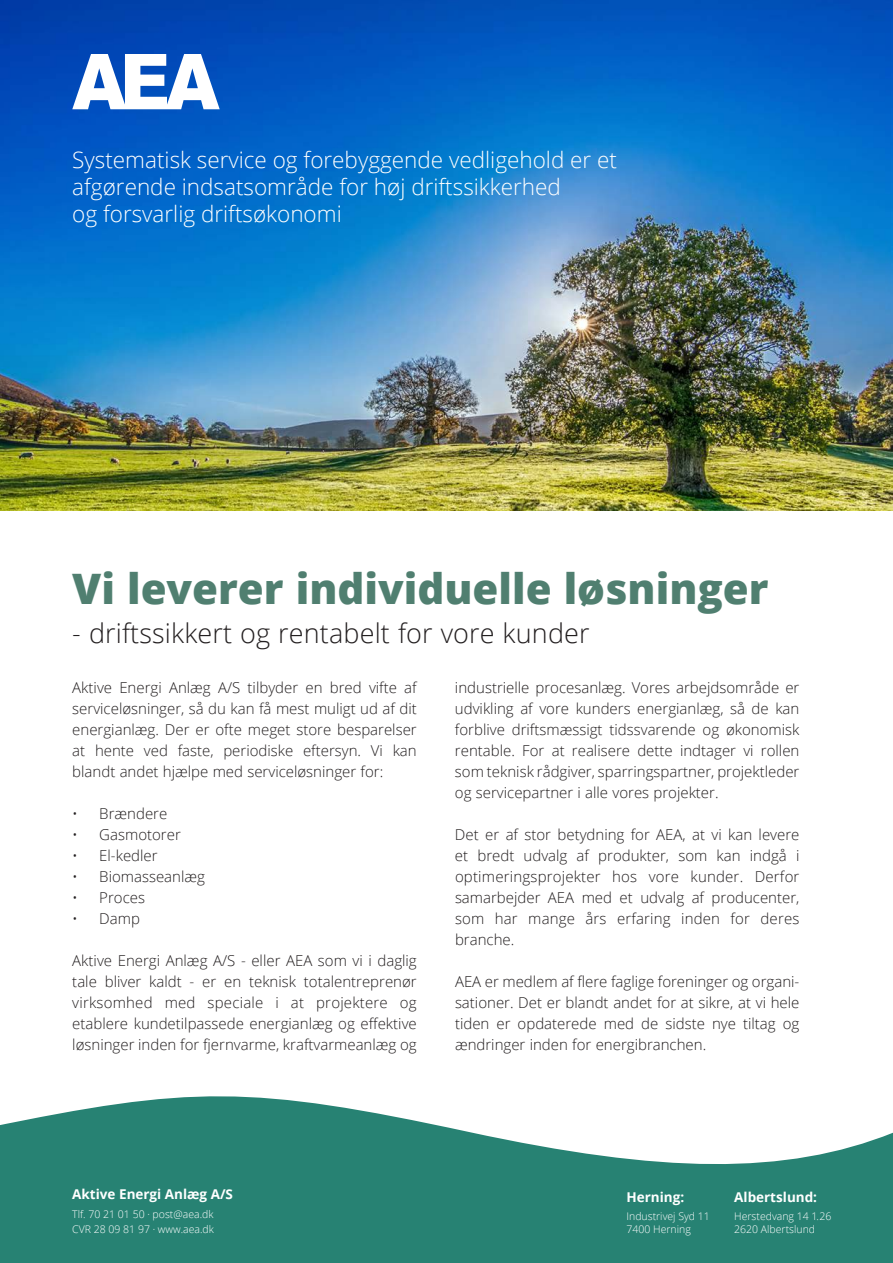
<style>
.page{position:relative;width:893px;height:1263px;background:#fff}
.page>*{position:absolute;margin:0;border:0;box-sizing:border-box;transform-origin:0 0}
.Headline_P4{font:800 42px "Open Sans";color:#507f70}
.Sudheadline_P4{font:300 27px "Open Sans";letter-spacing:.005em;color:#231f20}
.t1{font:300 22.5px "Open Sans";color:#fff}
.Bodytext{font:300 15px/21px "Open Sans";color:#231f20;text-align:justify}
.t2{font:700 13.5px "Open Sans";color:#fff}
.t3{font:300 10.5px "Open Sans";color:#fff}
</style>
<div class="page">
<svg style="left:0;top:1096px;width:893px;height:167px;fill:#278273"></svg>
<img style="left:0;top:0;width:893px;height:510px">
<svg style="left:72px;top:54px;width:148px;height:55px"></svg>
<p class="t1" style="left:72px;top:145px;width:546px">Systematisk service og forebyggende vedligehold er et</p>
<p class="t1" style="left:72px;top:172px;width:490px">afgørende indsatsområde for høj driftssikkerhed</p>
<p class="t1" style="left:72px;top:199px;width:271px">og forsvarlig driftsøkonomi</p>
<p class="Headline_P4" style="left:72px;top:557px;width:698px">Vi leverer individuelle løsninger</p>
<p class="Sudheadline_P4" style="left:72px;top:615px;width:519px">- driftssikkert og rentabelt for vore kunder</p>
<p class="Bodytext" style="left:72px;top:676px;width:346px">Aktive Energi Anlæg A/S tilbyder en bred vifte af serviceløsninger, så du kan få mest muligt ud af dit energianlæg. Der er ofte meget store besparelser at hente ved faste, periodiske eftersyn. Vi kan blandt andet hjælpe med serviceløsninger for:</p>
<p class="Bodytext" style="left:72px;top:802px;width:96px">• Brændere</p>
<p class="Bodytext" style="left:72px;top:823px;width:110px">• Gasmotorer</p>
<p class="Bodytext" style="left:72px;top:844px;width:87px">• El-kedler</p>
<p class="Bodytext" style="left:72px;top:865px;width:134px">• Biomasseanlæg</p>
<p class="Bodytext" style="left:72px;top:886px;width:74px">• Proces</p>
<p class="Bodytext" style="left:72px;top:907px;width:69px">• Damp</p>
<p class="Bodytext" style="left:72px;top:949px;width:346px">Aktive Energi Anlæg A/S - eller AEA som vi i daglig tale bliver kaldt - er en teknisk totalentreprenør virksomhed med speciale i at projektere og etablere kundetilpassede energianlæg og effektive løsninger inden for fjernvarme, kraftvarmeanlæg og</p>
<p class="Bodytext" style="left:455px;top:676px;width:346px">industrielle procesanlæg. Vores arbejdsområde er udvikling af vore kunders energianlæg, så de kan forblive driftsmæssigt tidssvarende og økonomisk rentable. For at realisere dette indtager vi rollen som teknisk rådgiver, sparringspartner, projektleder og servicepartner i alle vores projekter.</p>
<p class="Bodytext" style="left:455px;top:823px;width:346px">Det er af stor betydning for AEA, at vi kan levere et bredt udvalg af produkter, som kan indgå i optimeringsprojekter hos vore kunder. Derfor samarbejder AEA med et udvalg af producenter, som har mange års erfaring inden for deres branche.</p>
<p class="Bodytext" style="left:455px;top:970px;width:346px">AEA er medlem af flere faglige foreninger og organi&shy;sationer. Det er blandt andet for at sikre, at vi hele tiden er opdaterede med de sidste nye tiltag og ændringer inden for energibranchen.</p>
<p class="t2" style="left:72px;top:1185px;width:162px">Aktive Energi Anlæg A/S</p>
<p class="t3" style="left:72px;top:1207px;width:143px">Tlf. 70 21 01 50 · post@aea.dk</p>
<p class="t3" style="left:72px;top:1222px;width:143px">CVR 28 09 81 97 · www.aea.dk</p>
<p class="t2" style="left:626px;top:1188px;width:59px">Herning:</p>
<p class="t3" style="left:626px;top:1209px;width:85px">Industrivej Syd 11</p>
<p class="t3" style="left:626px;top:1222px;width:66px">7400 Herning</p>
<p class="t2" style="left:734px;top:1188px;width:84px">Albertslund:</p>
<p class="t3" style="left:734px;top:1209px;width:99px">Herstedvang 14 1.26</p>
<p class="t3" style="left:734px;top:1222px;width:82px">2620 Albertslund</p>
</div>
